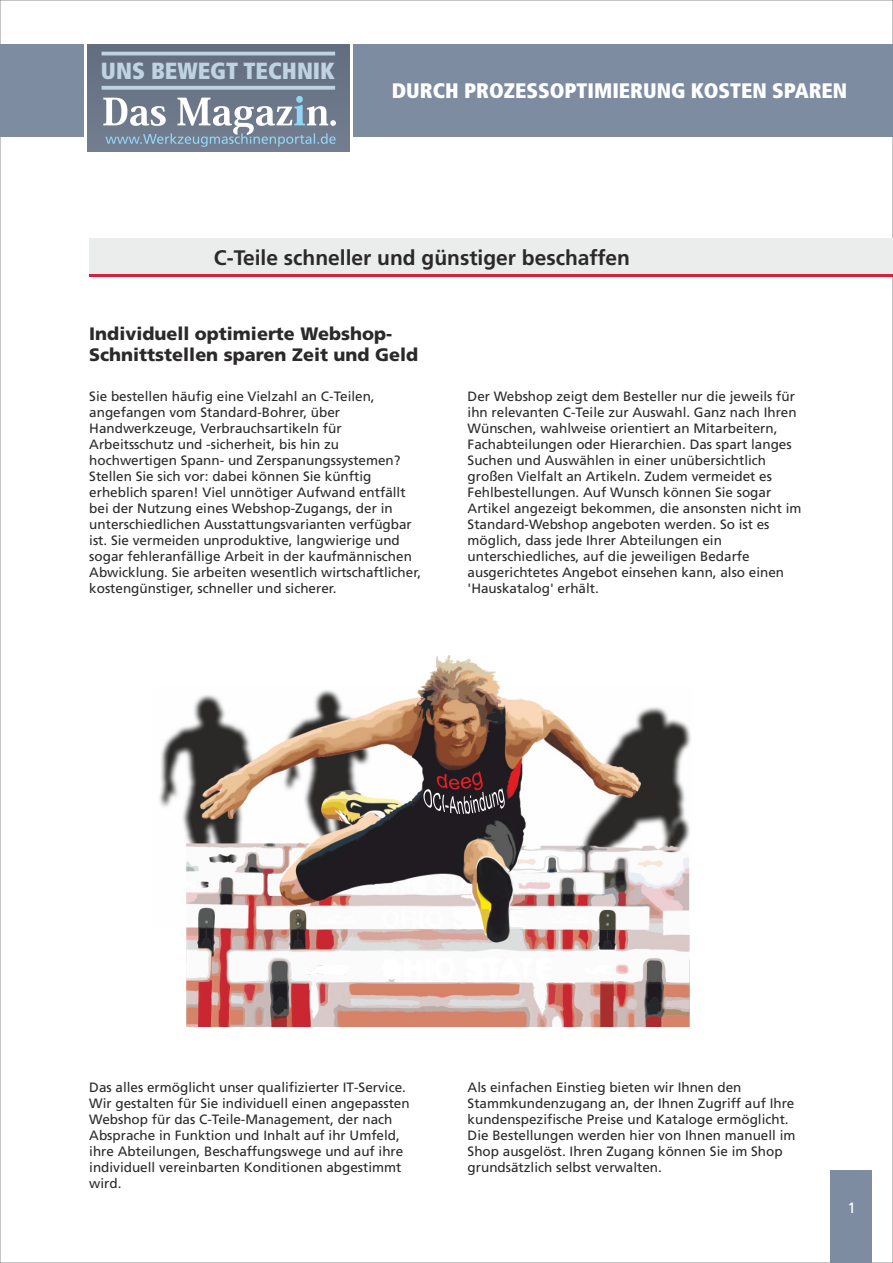
<style>
.page{position:relative;width:893px;height:1263px;background:#fff}
.page>*{position:absolute;margin:0;border:0;box-sizing:border-box;transform-origin:0 0}
.t1{font:900 condensed 23.25px "Frutiger LT";color:#bfd4e0}
.t2{font:700 21px "Frutiger LT";color:#2b2929}
.t3{font:900 condensed 21px "Frutiger LT";color:#fff}
.t4{font:900 18px/21.6px "Frutiger LT";color:#2b2929}
.t5{font:15px "Frutiger LT";color:#fff}
.t6{font:13.5px/16px "Frutiger LT";color:#2b2929}
</style>
<div class="page">
<div style="left:354px;top:44px;width:539px;height:93px;background:#7d8ca1"></div>
<div style="left:0;top:44px;width:84px;height:93px;background:#7d8ca1"></div>
<div style="left:89px;top:238px;width:804px;height:39px;background:#ebeded"></div>
<hr style="left:89px;top:275px;width:804px;height:2px;background:#d91f3b">
<div style="left:88px;top:44px;width:262px;height:107px;background:#677385"></div>
<svg style="left:102px;top:52px;width:233px;height:3px"></svg>
<svg style="left:102px;top:86px;width:233px;height:4px"></svg>
<svg style="left:103px;top:96px;width:233px;height:51px"></svg>
<img style="left:159px;top:655px;width:532px;height:371px">
<svg style="left:423px;top:771px;width:82px;height:43px;background:#4a383d"></svg>
<div style="left:830px;top:1171px;width:42px;height:92px;background:#7d8ca1"></div>
<h1 class="t1" style="left:101px;top:61px;width:236px">UNS BEWEGT TECHNIK</h1>
<h2 class="t3" style="left:392px;top:82px;width:457px">DURCH PROZESSOPTIMIERUNG KOSTEN SPAREN</h2>
<h2 class="t2" style="left:214px;top:249px;width:418px">C-Teile schneller und günstiger beschaffen</h2>
<h3 class="t4" style="left:89px;top:324px;width:330px">Individuell optimierte Webshop-<br>Schnittstellen sparen Zeit und Geld</h3>
<p class="t6" style="left:89px;top:389px;width:333px">Sie bestellen häufig eine Vielzahl an C-Teilen, angefangen vom Standard-Bohrer, über Handwerkzeuge, Verbrauchsartikeln für Arbeitsschutz und -sicherheit, bis hin zu hochwertigen Spann- und Zerspanungssystemen?<br>Stellen Sie sich vor: dabei können Sie künftig erheblich sparen! Viel unnötiger Aufwand entfällt bei der Nutzung eines Webshop-Zugangs, der in unterschiedlichen Ausstattungsvarianten verfügbar ist. Sie vermeiden unproduktive, langwierige und sogar fehleranfällige Arbeit in der kaufmännischen Abwicklung. Sie arbeiten wesentlich wirtschaftlicher, kostengünstiger, schneller und sicherer.</p>
<p class="t6" style="left:468px;top:389px;width:335px">Der Webshop zeigt dem Besteller nur die jeweils für ihn relevanten C-Teile zur Auswahl. Ganz nach Ihren Wünschen, wahlweise orientiert an Mitarbeitern, Fachabteilungen oder Hierarchien. Das spart langes Suchen und Auswählen in einer unübersichtlich großen Vielfalt an Artikeln. Zudem vermeidet es Fehlbestellungen. Auf Wunsch können Sie sogar Artikel angezeigt bekommen, die ansonsten nicht im Standard-Webshop angeboten werden. So ist es möglich, dass jede Ihrer Abteilungen ein unterschiedliches, auf die jeweiligen Bedarfe ausgerichtetes Angebot einsehen kann, also einen 'Hauskatalog' erhält.</p>
<p class="t6" style="left:89px;top:1081px;width:322px">Das alles ermöglicht unser qualifizierter IT-Service.<br>Wir gestalten für Sie individuell einen angepassten Webshop für das C-Teile-Management, der nach Absprache in Funktion und Inhalt auf ihr Umfeld, ihre Abteilungen, Beschaffungswege und auf ihre individuell vereinbarten Konditionen abgestimmt wird.</p>
<p class="t6" style="left:468px;top:1081px;width:329px">Als einfachen Einstieg bieten wir Ihnen den Stammkundenzugang an, der Ihnen Zugriff auf Ihre kundenspezifische Preise und Kataloge ermöglicht.<br>Die Bestellungen werden hier von Ihnen manuell im Shop ausgelöst. Ihren Zugang können Sie im Shop grundsätzlich selbst verwalten.</p>
<p class="t5" style="left:847px;top:1202px;width:10px">1</p>
</div>
